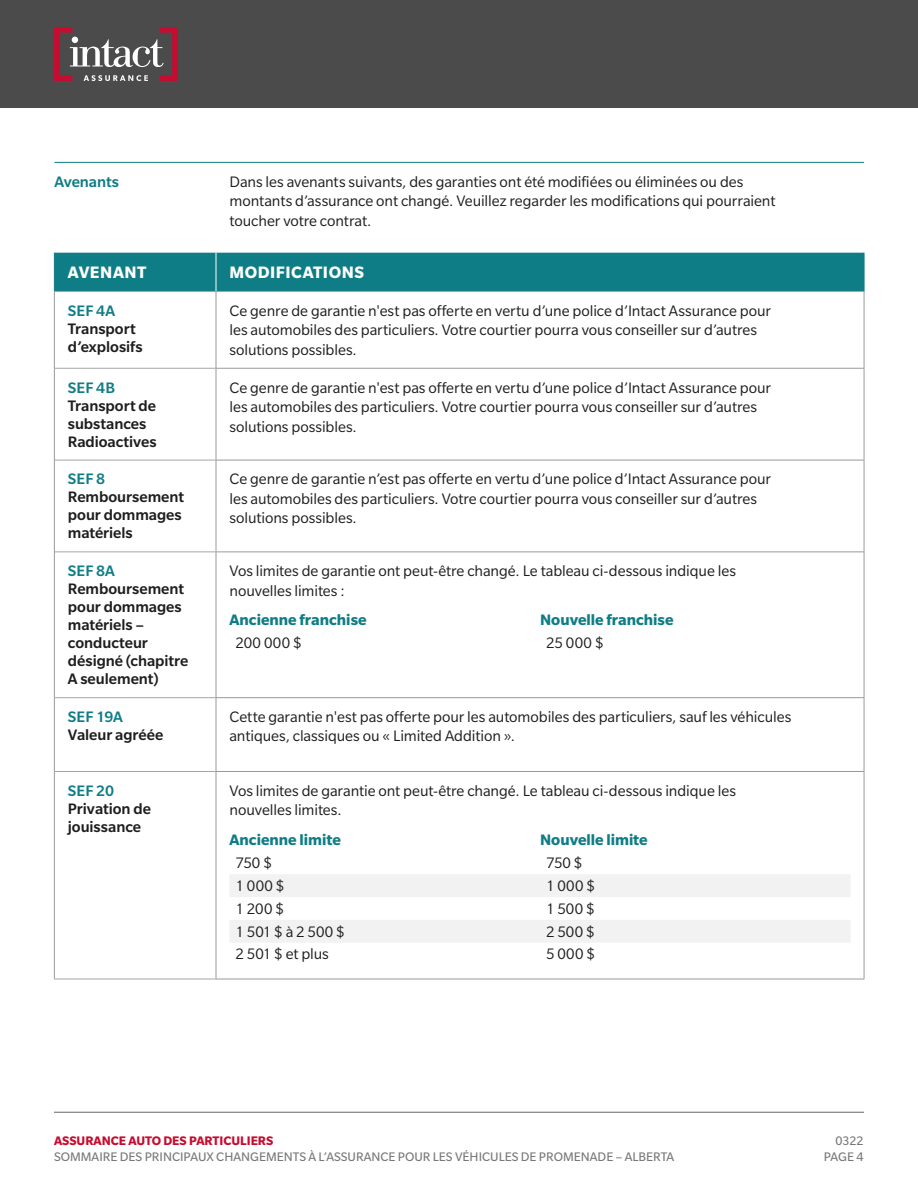
<style>
.page{position:relative;width:918px;height:1188px;background:#fff}
.page>*{position:absolute;margin:0;border:0;box-sizing:border-box;transform-origin:0 0}
.t1{font:700 18px "Slate Std";letter-spacing:.03em;color:#fff}
.t2{font:16.5px/19.5px "Slate Std";letter-spacing:-.005em;color:#1e1e1e}
.t3{font:500 16.5px/18px "Slate Std";color:#1e1e1e}
.t4{font:700 16.5px "Slate Std";color:#0f7d85}
.t5{font:500 16.5px "Slate Std";letter-spacing:.005em;color:#0f7d85}
.t6{font:13.5px/16.2px "Slate Std";color:#787878;text-align:right}
.t7{font:700 13.5px "Slate Std";color:#c60c30}
</style>
<div class="page">
<div style="left:0;top:0;width:918px;height:108px;background:#4b4b4b"></div>
<hr style="left:54px;top:1112px;width:810px;height:1px;background:#666">
<svg style="left:54px;top:27px;width:124px;height:54px"></svg>
<div style="left:55px;top:253px;width:809px;height:38px;background:#0f7d85"></div>
<hr style="left:216px;top:253px;width:1px;height:38px;background:#fff">
<hr style="left:54px;top:291px;width:162px;height:1px;background:#a5a5a5">
<hr style="left:216px;top:291px;width:648px;height:1px;background:#a5a5a5">
<hr style="left:55px;top:368px;width:161px;height:1px;background:#a5a5a5">
<hr style="left:55px;top:460px;width:161px;height:1px;background:#a5a5a5">
<hr style="left:55px;top:552px;width:161px;height:1px;background:#a5a5a5">
<hr style="left:55px;top:697px;width:161px;height:1px;background:#a5a5a5">
<hr style="left:55px;top:771px;width:161px;height:1px;background:#a5a5a5">
<hr style="left:54px;top:979px;width:162px;height:1px;background:#a5a5a5">
<hr style="left:54px;top:292px;width:1px;height:76px;background:#999">
<hr style="left:216px;top:292px;width:1px;height:76px;background:#999">
<hr style="left:864px;top:292px;width:1px;height:76px;background:#999">
<hr style="left:54px;top:368px;width:1px;height:92px;background:#999">
<hr style="left:216px;top:368px;width:648px;height:1px;background:#999">
<hr style="left:216px;top:369px;width:1px;height:91px;background:#999">
<hr style="left:864px;top:369px;width:1px;height:91px;background:#999">
<hr style="left:54px;top:460px;width:1px;height:92px;background:#999">
<hr style="left:216px;top:460px;width:648px;height:1px;background:#999">
<hr style="left:216px;top:460px;width:1px;height:92px;background:#999">
<hr style="left:864px;top:460px;width:1px;height:92px;background:#999">
<hr style="left:54px;top:552px;width:1px;height:146px;background:#999">
<hr style="left:216px;top:552px;width:648px;height:1px;background:#999">
<hr style="left:216px;top:552px;width:1px;height:145px;background:#999">
<hr style="left:864px;top:552px;width:1px;height:145px;background:#999">
<hr style="left:54px;top:698px;width:1px;height:73px;background:#999">
<hr style="left:216px;top:697px;width:648px;height:1px;background:#999">
<hr style="left:216px;top:698px;width:1px;height:73px;background:#999">
<hr style="left:864px;top:698px;width:1px;height:73px;background:#999">
<hr style="left:54px;top:771px;width:1px;height:208px;background:#999">
<hr style="left:216px;top:771px;width:648px;height:1px;background:#999">
<hr style="left:216px;top:772px;width:1px;height:207px;background:#999">
<hr style="left:864px;top:772px;width:1px;height:207px;background:#999">
<hr style="left:216px;top:979px;width:648px;height:1px;background:#999">
<hr style="left:54px;top:162px;width:162px;height:1px;background:#0f7d85">
<hr style="left:216px;top:162px;width:648px;height:1px;background:#0f7d85">
<hr style="left:54px;top:253px;width:1px;height:38px;background:#0f7d85">
<hr style="left:864px;top:253px;width:1px;height:38px;background:#0f7d85">
<svg style="left:230px;top:875px;width:620px;height:67px"></svg>
<p class="t5" style="left:54px;top:173px;width:66px">Avenants</p>
<p class="t2" style="left:230px;top:172px;width:547px">Dans les avenants suivants, des garanties ont été modifiées ou éliminées ou des montants d’assurance ont changé. Veuillez regarder les modifications qui pourraient toucher votre contrat.</p>
<p class="t1" style="left:68px;top:262px;width:80px">AVENANT</p>
<p class="t1" style="left:229px;top:262px;width:136px">MODIFICATIONS</p>
<p class="t5" style="left:68px;top:302px;width:49px">SEF 4A</p>
<p class="t3" style="left:68px;top:319px;width:76px">Transport d’explosifs</p>
<p class="t2" style="left:229px;top:301px;width:543px">Ce genre de garantie n'est pas offerte en vertu d’une police d’Intact Assurance pour les automobiles des particuliers. Votre courtier pourra vous conseiller sur d’autres solutions possibles.</p>
<p class="t5" style="left:68px;top:379px;width:49px">SEF 4B</p>
<p class="t3" style="left:68px;top:396px;width:90px">Transport de substances<br>Radioactives</p>
<p class="t5" style="left:68px;top:470px;width:39px">SEF 8</p>
<p class="t3" style="left:68px;top:488px;width:118px">Remboursement pour dommages matériels</p>
<p class="t5" style="left:68px;top:562px;width:49px">SEF 8A</p>
<p class="t3" style="left:68px;top:580px;width:122px">Remboursement pour dommages matériels – conducteur désigné (chapitre<br>A seulement)</p>
<p class="t5" style="left:68px;top:708px;width:57px">SEF 19A</p>
<p class="t3" style="left:68px;top:726px;width:97px">Valeur agréée</p>
<p class="t5" style="left:68px;top:782px;width:48px">SEF 20</p>
<p class="t3" style="left:68px;top:799px;width:85px">Privation de jouissance</p>
<p class="t2" style="left:229px;top:377px;width:543px">Ce genre de garantie n'est pas offerte en vertu d’une police d’Intact Assurance pour les automobiles des particuliers. Votre courtier pourra vous conseiller sur d’autres solutions possibles.</p>
<p class="t2" style="left:229px;top:469px;width:543px">Ce genre de garantie n’est pas offerte en vertu d’une police d’Intact Assurance pour les automobiles des particuliers. Votre courtier pourra vous conseiller sur d’autres solutions possibles.</p>
<p class="t2" style="left:229px;top:561px;width:508px">Vos limites de garantie ont peut-être changé. Le tableau ci-dessous indique les nouvelles limites :</p>
<p class="t4" style="left:229px;top:611px;width:139px">Ancienne franchise</p>
<p class="t4" style="left:540px;top:611px;width:135px">Nouvelle franchise</p>
<p class="t2" style="left:235px;top:633px;width:67px">200 000 $</p>
<p class="t2" style="left:546px;top:633px;width:59px">25 000 $</p>
<p class="t2" style="left:229px;top:707px;width:563px">Cette garantie n'est pas offerte pour les automobiles des particuliers, sauf les véhicules antiques, classiques ou « Limited Addition ».</p>
<p class="t2" style="left:229px;top:781px;width:508px">Vos limites de garantie ont peut-être changé. Le tableau ci-dessous indique les nouvelles limites.</p>
<p class="t4" style="left:230px;top:831px;width:113px">Ancienne limite</p>
<p class="t4" style="left:540px;top:831px;width:109px">Nouvelle limite</p>
<p class="t2" style="left:236px;top:853px;width:38px">750 $</p>
<p class="t2" style="left:546px;top:853px;width:38px">750 $</p>
<p class="t2" style="left:236px;top:876px;width:50px">1 000 $</p>
<p class="t2" style="left:546px;top:876px;width:50px">1 000 $</p>
<p class="t2" style="left:236px;top:899px;width:50px">1 200 $</p>
<p class="t2" style="left:546px;top:899px;width:50px">1 500 $</p>
<p class="t2" style="left:236px;top:922px;width:111px">1 501 $ à 2 500 $</p>
<p class="t2" style="left:546px;top:922px;width:50px">2 500 $</p>
<p class="t2" style="left:236px;top:944px;width:95px">2 501 $ et plus</p>
<p class="t2" style="left:546px;top:944px;width:50px">5 000 $</p>
<p class="t7" style="left:54px;top:1133px;width:221px">ASSURANCE AUTO DES PARTICULIERS</p>
<p class="t6" style="left:54px;top:1149px;width:622px">SOMMAIRE DES PRINCIPAUX CHANGEMENTS À L’ASSURANCE POUR LES VÉHICULES DE PROMENADE – ALBERTA</p>
<p class="t6" style="left:824px;top:1132px;width:41px">0322<br>PAGE 4</p>
</div>
